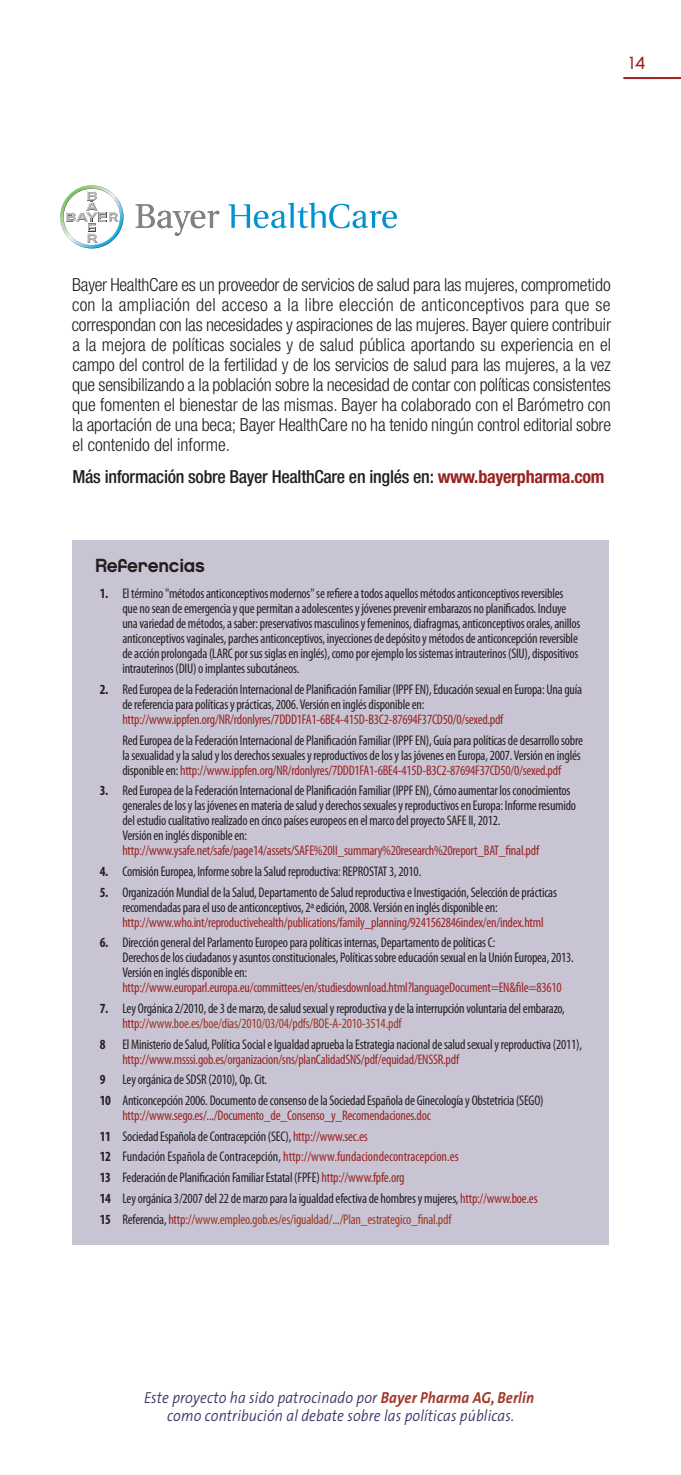
<style>
.page{position:relative;width:681px;height:1475px;background:#fff}
.page>*{position:absolute;margin:0;border:0;box-sizing:border-box;transform-origin:0 0}
.t1{font:19px "Chalet New York Nineteen Eighty";letter-spacing:-.015em;color:#231f20}
.t2{font:300 condensed 18px/20px "Helvetica Neue";letter-spacing:-.005em;color:#231f20;text-align:justify}
.t3{font:500 condensed 18px "Helvetica Neue";letter-spacing:-.015em;color:#231f20}
.t4{font:17.6px "Chalet London Nineteen Seventy";color:#9a2321}
.t5{font:italic 300 16px/18px "The Sans";letter-spacing:.01em;color:#3b3568;text-align:center;scale:.9 1}
.t6{font:condensed 14px/15px "Myriad Pro";letter-spacing:-.015em;color:#231f20}
.t7{font:condensed 14px "Myriad Pro";letter-spacing:-.015em;color:#9a2321}
.s1{font-weight:700;color:#9a2321}
.s2{font-weight:700}
.s3{color:#9a2321}
.s4{color:#9b3922}
.s5{font-weight:700;color:#a1392c}
</style>
<div class="page">
<div style="left:72px;top:540px;width:536px;height:704px;background:#c8c4d4"></div>
<svg style="left:60px;top:185px;width:63px;height:63px"></svg>
<svg style="left:136px;top:204px;width:83px;height:32px"></svg>
<svg style="left:228px;top:202px;width:169px;height:26px"></svg>
<hr style="left:623px;top:77px;width:57px;height:2px;background:#9a2321">
<p class="t4" style="left:629px;top:52px;width:17px">14</p>
<p class="t2" style="left:72px;top:276px;width:540px">Bayer HealthCare es un proveedor de servicios de salud para las mujeres, comprometido con la ampliación del acceso a la libre elección de anticonceptivos para que se correspondan con las necesidades y aspiraciones de las mujeres. Bayer quiere contribuir a la mejora de políticas sociales y de salud pública aportando su experiencia en el campo del control de la fertilidad y de los servicios de salud para las mujeres, a la vez que sensibilizando a la población sobre la necesidad de contar con políticas consistentes que fomenten el bienestar de las mismas. Bayer ha colaborado con el Barómetro con la aportación de una beca; Bayer HealthCare no ha tenido ningún control editorial sobre el contenido del informe.</p>
<p class="t3" style="left:72px;top:470px;width:533px">Más información sobre Bayer HealthCare en inglés en: <span class="s1">www.bayerpharma.com</span></p>
<h1 class="t1" style="left:95px;top:553px;width:111px">Referencias</h1>
<p class="t6" style="left:122px;top:587px;width:459px;text-indent:-23px"><span class="s2">1.</span> El término "métodos anticonceptivos modernos" se refiere a todos aquellos métodos anticonceptivos reversibles que no sean de emergencia y que permitan a adolescentes y jóvenes prevenir embarazos no planificados. Incluye una variedad de métodos, a saber: preservativos masculinos y femeninos, diafragmas, anticonceptivos orales, anillos anticonceptivos vaginales, parches anticonceptivos, inyecciones de depósito y métodos de anticoncepción reversible de acción prolongada (LARC por sus siglas en inglés), como por ejemplo los sistemas intrauterinos (SIU), dispositivos intrauterinos (DIU) o implantes subcutáneos.</p>
<p class="t6" style="left:122px;top:682px;width:461px;text-indent:-23px"><span class="s2">2.</span> Red Europea de la Federación Internacional de Planificación Familiar (IPPF EN), Educación sexual en Europa: Una guía de referencia para políticas y prácticas, 2006. Versión en inglés disponible en:</p>
<p class="t7" style="left:122px;top:714px;width:382px">http://www.ippfen.org/NR/rdonlyres/7DDD1FA1-6BE4-415D-B3C2-87694F37CD50/0/sexed.pdf</p>
<p class="t6" style="left:122px;top:733px;width:462px">Red Europea de la Federación Internacional de Planificación Familiar (IPPF EN), Guía para políticas de desarrollo sobre la sexualidad y la salud y los derechos sexuales y reproductivos de los y las jóvenes en Europa, 2007. Versión en inglés disponible en: <span class="s3">http://www.ippfen.org/NR/rdonlyres/7DDD1FA1-6BE4-415D-B3C2-87694F37CD50/0/sexed.pdf</span></p>
<p class="t6" style="left:122px;top:784px;width:455px;text-indent:-23px"><span class="s2">3.</span> Red Europea de la Federación Internacional de Planificación Familiar (IPPF EN), Cómo aumentar los conocimientos generales de los y las jóvenes en materia de salud y derechos sexuales y reproductivos en Europa: Informe resumido del estudio cualitativo realizado en cinco países europeos en el marco del proyecto SAFE II, 2012.<br>Versión en inglés disponible en:</p>
<p class="t7" style="left:122px;top:845px;width:418px">http://www.ysafe.net/safe/page14/assets/SAFE%20II_summary%20research%20report_BAT_final.pdf</p>
<p class="t6" style="left:100px;top:864px;width:323px"><span class="s2">4.</span> Comisión Europea, Informe sobre la Salud reproductiva: REPROSTAT 3, 2010.</p>
<p class="t6" style="left:122px;top:885px;width:436px;text-indent:-23px"><span class="s2">5.</span> Organización Mundial de la Salud, Departamento de Salud reproductiva e Investigación, Selección de prácticas recomendadas para el uso de anticonceptivos, 2ª edición, 2008. Versión en inglés disponible en:</p>
<p class="t7" style="left:122px;top:916px;width:422px">http://www.who.int/reproductivehealth/publications/family_planning/9241562846index/en/index.html</p>
<p class="t6" style="left:122px;top:936px;width:452px;text-indent:-23px"><span class="s2">6.</span> Dirección general del Parlamento Europeo para políticas internas, Departamento de políticas C:<br>Derechos de los ciudadanos y asuntos constitucionales, Políticas sobre educación sexual en la Unión Europea, 2013.<br>Versión en inglés disponible en:</p>
<p class="t7" style="left:122px;top:982px;width:440px">http://www.europarl.europa.eu/committees/en/studiesdownload.html?languageDocument=EN&amp;file=83610</p>
<p class="t6" style="left:122px;top:1001px;width:443px;text-indent:-23px"><span class="s2">7.</span> Ley Orgánica 2/2010, de 3 de marzo, de salud sexual y reproductiva y de la interrupción voluntaria del embarazo, <span class="s3">http://</span><span class="s4">www.boe.es/boe/dias/2010/03/04/pdfs/BOE-A-2010-3514.pdf</span></p>
<p class="t6" style="left:122px;top:1037px;width:461px;text-indent:-23px"><span class="s2">8</span> El Ministerio de Salud, Política Social e Igualdad aprueba la Estrategia nacional de salud sexual y reproductiva (2011), <span class="s3">http://www.msssi.gob.es/organizacion/sns/planCalidadSNS/pdf/equidad/ENSSR.pdf</span></p>
<p class="t6" style="left:100px;top:1070px;width:445px;line-height:20.6px"><span class="s2">9</span> Ley orgánica de SDSR (2010), Op. Cit.<br><span class="s2">10</span> Anticoncepción 2006. Documento de consenso de la Sociedad Española de Ginecología y Obstetricia (SEGO)</p>
<p class="t6" style="left:100px;top:1106px;width:439px;line-height:20.6px;text-indent:23px"><span class="s3">http://www.sego.es/.../Documento_de_Consenso_y_Recomendaciones.doc<br></span><span class="s2">11</span> Sociedad Española de Contracepción (SEC), <span class="s3">http://www.sec.es<br></span><span class="s2">12</span> Fundación Española de Contracepción, <span class="s3">http://www.fundaciondecontracepcion.es<br></span><span class="s2">13</span> Federación de Planificación Familiar Estatal (FPFE) <span class="s3">http://www.fpfe.org<br></span><span class="s2">14</span> Ley orgánica 3/2007 del 22 de marzo para la igualdad efectiva de hombres y mujeres, <span class="s3">http://www.boe.es </span><span class="s2">15</span> Referencia, <span class="s3">http://</span><span class="s4">www.empleo.gob.es/es/igualdad/.../Plan_estrategico_final.pdf</span></p>
<p class="t5" style="left:144px;top:1389px;width:434px">Este proyecto ha sido patrocinado por <span class="s5">Bayer Pharma AG, Berlín </span>como contribución al debate sobre las políticas públicas.</p>
</div>
